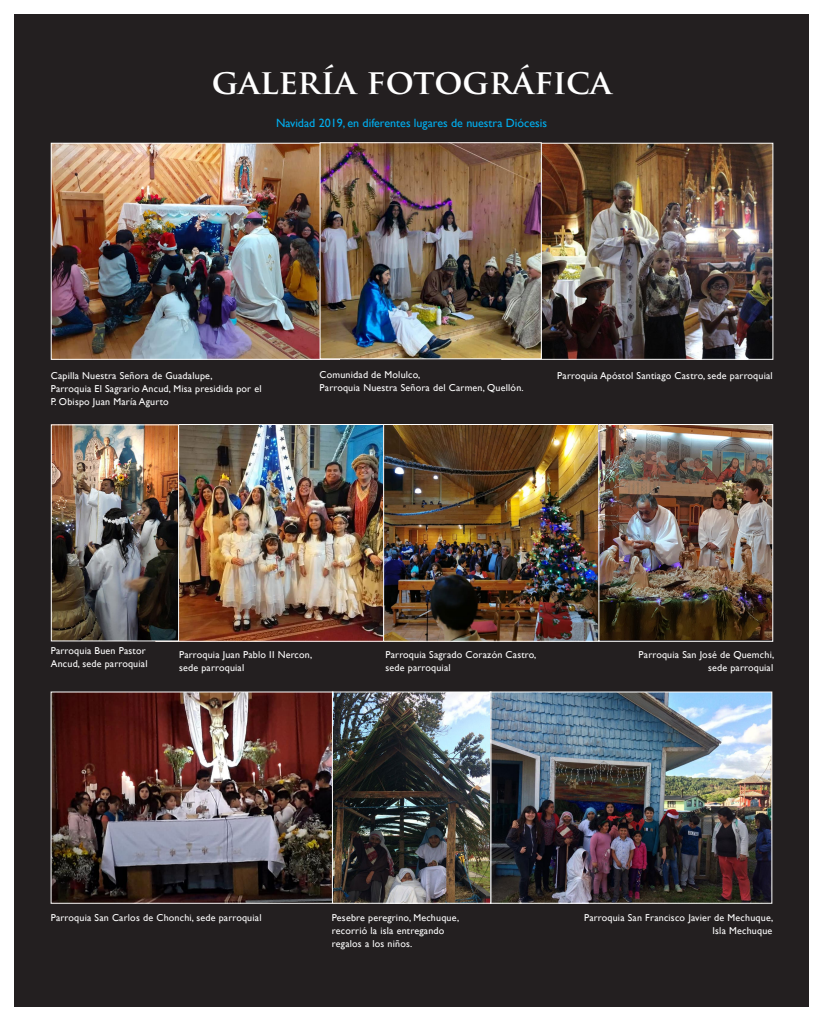
<style>
.page{position:relative;width:823px;height:1021px;background:#fff}
.page>*{position:absolute;margin:0;border:0;box-sizing:border-box;transform-origin:0 0}
.t1{font:700 34px "Trajan Pro";color:#fff}
.t2{font:12px "Gill Sans";color:#00aeef}
.t3{font:10px/13px "Gill Sans";letter-spacing:.02em;color:#fff}
</style>
<div class="page">
<div style="left:14px;top:14px;width:794px;height:992px;background:#231f20"></div>
<img style="left:53px;top:145px;width:266px;height:213px">
<div style="left:51px;top:143px;width:289px;height:217px;border:1px solid #fff"></div>
<img style="left:541px;top:145px;width:230px;height:213px">
<div style="left:501px;top:143px;width:272px;height:217px;border:1px solid #fff"></div>
<img style="left:179px;top:426px;width:204px;height:213px">
<img style="left:385px;top:426px;width:385px;height:213px">
<div style="left:383px;top:424px;width:216px;height:217px;border:1px solid #fff"></div>
<div style="left:598px;top:424px;width:174px;height:217px;border:1px solid #fff"></div>
<img style="left:53px;top:693px;width:716px;height:208px">
<div style="left:489px;top:691px;width:282px;height:212px;border:1px solid #fff"></div>
<div style="left:332px;top:691px;width:159px;height:212px;border:1px solid #fff"></div>
<img style="left:53px;top:426px;width:124px;height:213px">
<div style="left:51px;top:424px;width:128px;height:217px;border:1px solid #fff"></div>
<img style="left:321px;top:144px;width:218px;height:213px">
<div style="left:319px;top:142px;width:222px;height:217px;border:1px solid #fff"></div>
<p class="t1" style="left:211px;top:60px;width:401px">GALERÍA FOTOGRÁFICA</p>
<p class="t2" style="left:276px;top:116px;width:272px">Navidad 2019, en diferentes lugares de nuestra Diócesis</p>
<p class="t3" style="left:51px;top:369px;width:163px">Capilla Nuestra Señora de Guadalupe,</p>
<p class="t3" style="left:51px;top:382px;width:212px">Parroquia El Sagrario Ancud, Misa presidida por el</p>
<p class="t3" style="left:51px;top:395px;width:119px">P. Obispo Juan María Agurto</p>
<p class="t3" style="left:319px;top:368px;width:102px">Comunidad de Molulco,</p>
<p class="t3" style="left:319px;top:381px;width:205px">Parroquia Nuestra Señora del Carmen, Quellón.</p>
<p class="t3" style="left:557px;top:369px;width:217px">Parroquia Apóstol Santiago Castro, sede parroquial</p>
<p class="t3" style="left:51px;top:644px;width:98px">Parroquia Buen Pastor<br>Ancud, sede parroquial</p>
<p class="t3" style="left:179px;top:648px;width:135px">Parroquia Juan Pablo II Nercon, sede parroquial</p>
<p class="t3" style="left:385px;top:648px;width:152px">Parroquia Sagrado Corazón Castro, sede parroquial</p>
<p class="t3" style="left:638px;top:648px;width:137px;text-align:right">Parroquia San José de Quemchi, sede parroquial</p>
<p class="t3" style="left:51px;top:911px;width:212px">Parroquia San Carlos de Chonchi, sede parroquial</p>
<p class="t3" style="left:583px;top:911px;width:191px;text-align:right">Parroquia San Francisco Javier de Mechuque,<br>Isla Mechuque</p>
<p class="t3" style="left:332px;top:911px;width:129px">Pesebre peregrino, Mechuque, recorrió la isla entregando regalos a los niños.</p>
</div>
